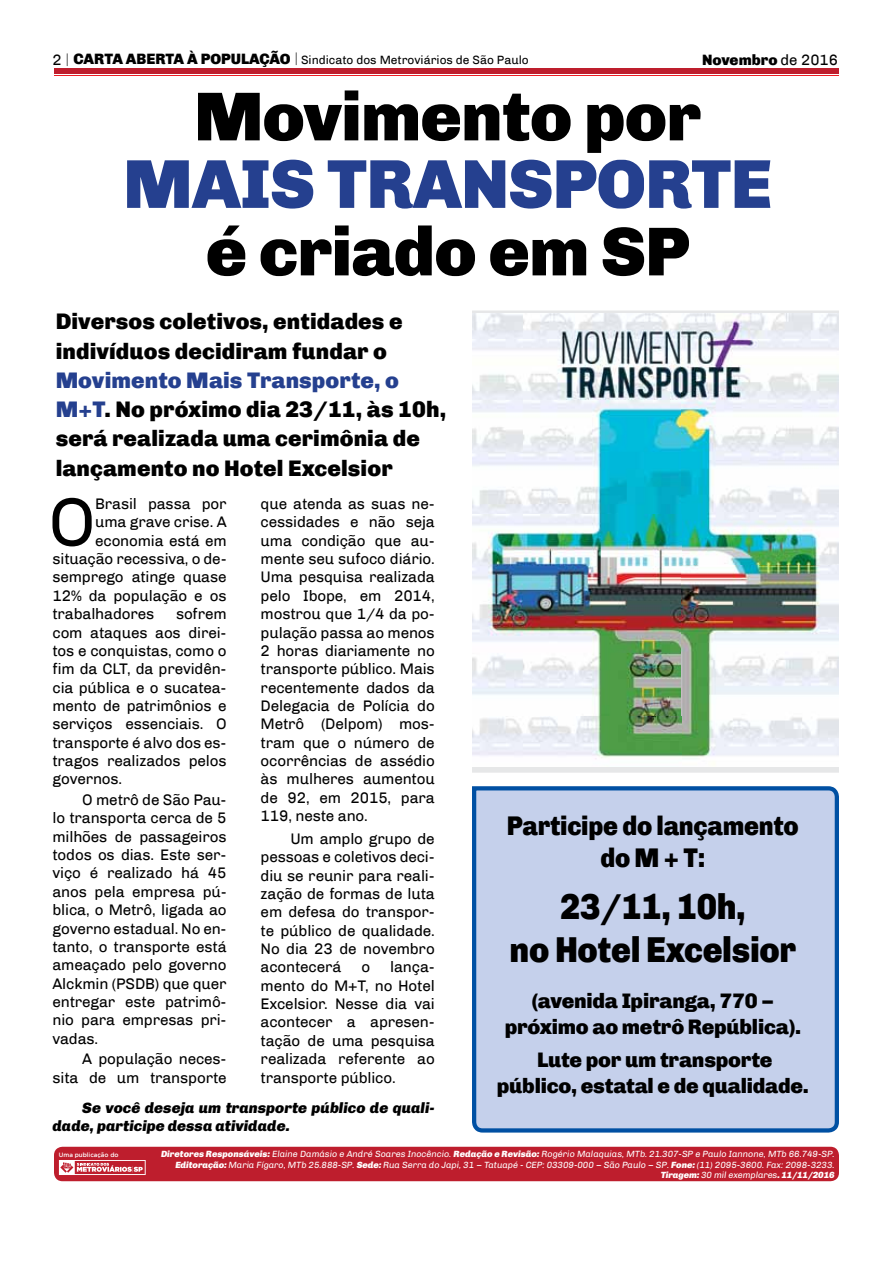
<style>
.page{position:relative;width:893px;height:1263px;background:#fff}
.page>*{position:absolute;margin:0;border:0;box-sizing:border-box;transform-origin:0 0}
.t1{font:900 69.3px "Chivo";letter-spacing:-.015em;color:#000}
.t2{font:900 69.3px "Chivo";letter-spacing:-.015em;color:#25408f}
.t3{font:68.85px "Chivo";color:#000}
.t4{font:900 36px/43.2px "Chivo";letter-spacing:-.01em;color:#000;text-align:center;scale:.92 1}
.t5{font:900 27px/32.4px "Chivo";letter-spacing:-.01em;color:#000;text-align:center;scale:.92 1}
.t6{font:900 22.5px/29.2px "Chivo";letter-spacing:.005em;color:#000}
.t7{font:900 21px/25.2px "Chivo";letter-spacing:-.01em;color:#000;text-align:center}
.t8{font:15.3px/18.3px "Chivo";letter-spacing:-.01em;color:#000;text-align:justify}
.t9{font:italic 900 15px/18px "Chivo";color:#000}
.t10{font:900 15px "Chivo";color:#000}
.t11{font:12px "Chivo";color:#000}
.t12{font:italic 9px/10.8px "Chivo";letter-spacing:-.005em;color:#fff;text-align:right}
.t13{font:500 6.15px "Gotham";letter-spacing:-.005em;color:#fff}
.s1{font-size:15px}
.s2{font-family:"Exo";font-weight:200;font-size:15px}
.s3{font-weight:900;font-size:15px}
.s4{font-weight:400}
.s5{color:#25408f}
.s6{font-weight:900}
</style>
<div class="page">
<div style="left:54px;top:69px;width:785px;height:5px;background:#be1e2d"></div>
<hr style="left:54px;top:75px;width:785px;height:1px;background:#ed1d24">
<div style="left:54px;top:1147px;width:785px;height:34px;background:#be1e2d;border-radius:9px"></div>
<svg style="left:59px;top:1160px;width:87px;height:15px"></svg>
<div style="left:472px;top:786px;width:367px;height:346px;background:#c5d0eb"></div>
<svg style="left:472px;top:310px;width:367px;height:463px;fill:#e6e7e8"></svg>
<img style="left:472px;top:314px;width:367px;height:452px">
<p class="t11" style="left:52px;top:53px;width:478px"><span class="s1">2</span> <span class="s2">|</span> <span class="s3">CARTA ABERTA À POPULAÇÃO</span> <span class="s2">|</span> Sindicato dos Metroviários de São Paulo</p>
<p class="t10" style="left:702px;top:50px;width:138px">Novembro <span class="s4">de 2016</span></p>
<h1 class="t1" style="left:194px;top:75px;width:509px">Movimento por</h1>
<h1 class="t2" style="left:123px;top:143px;width:651px">MAIS TRANSPORTE</h1>
<h1 class="t1" style="left:206px;top:210px;width:486px">é criado em SP</h1>
<h3 class="t6" style="left:56px;top:307px;width:348px">Diversos coletivos, entidades e indivíduos decidiram fundar o</h3>
<h3 class="t6" style="left:56px;top:365px;width:392px"><span class="s5">Movimento Mais Transporte, o<br>M+T</span>. No próximo dia 23/11, às 10h, será realizada uma cerimônia de lançamento no Hotel Excelsior</h3>
<h2 class="t3" style="left:48px;top:482px;width:49px">O</h2>
<p class="t8" style="left:95px;top:495px;width:133px">Brasil passa por</p>
<p class="t8" style="left:261px;top:495px;width:176px">que atenda as suas ne&shy;cessidades e não seja uma condição que au&shy;mente seu sufoco diário.<br>Uma pesquisa realizada pelo Ibope, em 2014, mostrou que 1/4 da po&shy;pulação passa ao menos 2 horas diariamente no transporte público. Mais recentemente dados da Delegacia de Polícia do Metrô (Delpom) mos&shy;tram que o número de ocorrências de assédio às mulheres aumentou de 92, em 2015, para 119, neste ano.</p>
<p class="t8" style="left:261px;top:829px;width:176px;text-indent:30px">Um amplo grupo de pessoas e coletivos deci&shy;diu se reunir para reali&shy;zação de formas de luta em defesa do transpor&shy;te público de qualidade.<br>No dia 23 de novembro acontecerá</p>
<p class="t8" style="left:95px;top:513px;width:133px">uma grave crise. A</p>
<p class="t8" style="left:95px;top:531px;width:133px">economia está em</p>
<p class="t8" style="left:52px;top:550px;width:176px">situação recessiva, o de-</p>
<p class="t8" style="left:52px;top:568px;width:176px">semprego atinge quase</p>
<p class="t8" style="left:52px;top:586px;width:176px">12% da população e os</p>
<p class="t8" style="left:52px;top:605px;width:103px">trabalhadores</p>
<p class="t8" style="left:52px;top:605px;width:176px;text-indent:124px">sofrem com ataques aos direi&shy;tos e conquistas, como o fim da CLT, da previdên&shy;cia pública e o sucatea&shy;mento de patrimônios e serviços essenciais. O transporte é alvo dos es&shy;tragos realizados pelos governos.</p>
<p class="t8" style="left:52px;top:791px;width:176px;text-indent:30px">O metrô de São Pau&shy;lo transporta cerca de 5 milhões de passageiros todos os dias. Este ser&shy;viço é realizado há 45 anos pela empresa pú&shy;blica, o Metrô, ligada ao governo estadual. No en&shy;tanto, o transporte está ameaçado pelo governo Alckmin (PSDB) que quer entregar este patrimô&shy;nio para empresas pri&shy;vadas.</p>
<p class="t8" style="left:52px;top:1050px;width:176px;text-align:right">A população neces-<br>sita de um transporte</p>
<p class="t8" style="left:261px;top:958px;width:176px;text-indent:129px">lança&shy;mento do M+T, no Hotel Excelsior. Nesse dia vai acontecer a apresen&shy;tação de uma pesquisa realizada referente ao transporte público.</p>
<p class="t9" style="left:53px;top:1099px;width:384px;text-indent:30px">Se você deseja um transporte público de quali&shy;dade, participe dessa atividade.</p>
<p class="t8" style="left:361px;top:958px;width:10px">o</p>
<h3 class="t5" style="left:507px;top:809px;width:319px">Participe do lançamento do M + T:</h3>
<h3 class="t4" style="left:509px;top:885px;width:313px">23/11, 10h,<br>no Hotel Excelsior</h3>
<h3 class="t7" style="left:505px;top:989px;width:298px">(avenida Ipiranga, 770 – próximo ao metrô República).</h3>
<h3 class="t7" style="left:497px;top:1047px;width:313px">Lute por um transporte público, estatal e de qualidade.</h3>
<p class="t13" style="left:59px;top:1152px;width:61px">Uma publicação do</p>
<p class="t12" style="left:161px;top:1148px;width:675px"><span class="s6">Diretores Responsáveis:</span> Elaine Damásio e André Soares Inocêncio. <span class="s6">Redação e Revisão:</span> Rogério Malaquias, MTb. 21.307-SP e Paulo Iannone, MTb 66.749-SP.<br><span class="s6">Editoração:</span> Maria Fígaro, MTb 25.888-SP. <span class="s6">Sede:</span> Rua Serra do Japi, 31 – Tatuapé - CEP: 03309-000 – São Paulo – SP. <span class="s6">Fone:</span> (11) 2095-3600. Fax: 2098-3233.<br><span class="s6">Tiragem:</span> 30 mil exemplares<span class="s6">. 11/11/2016</span></p>
</div>
